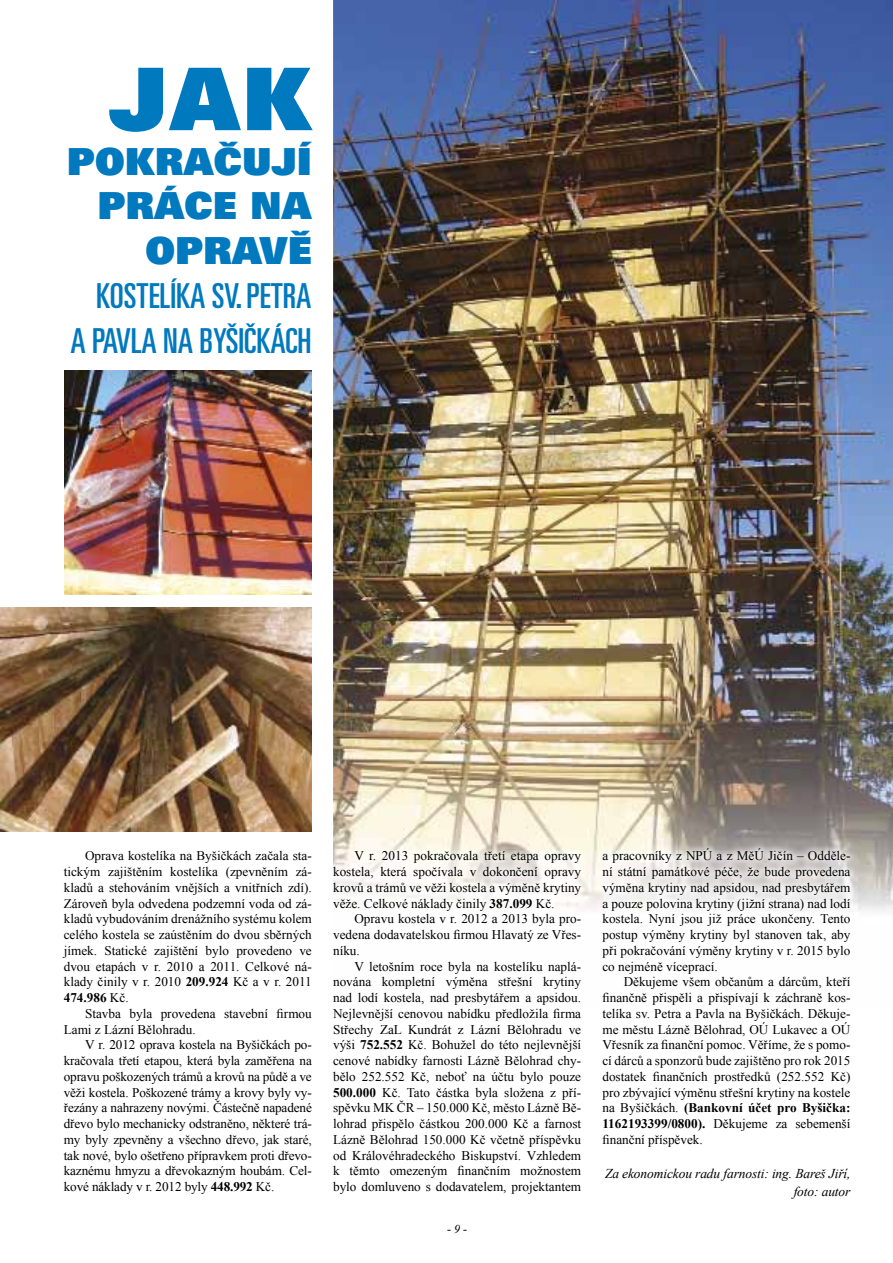
<style>
.page{position:relative;width:893px;height:1263px;background:#fff}
.page>*{position:absolute;margin:0;border:0;box-sizing:border-box;transform-origin:0 0}
.t1{font:900 86.4px "Univers CE";color:#0079bf}
.t2{font:900 37.35px/44.5px "Univers CE";letter-spacing:.01em;color:#0079bf;text-align:right}
.t3{font:ultra-condensed 34.35px/44.5px "Univers CE";color:#0079bf;text-align:right}
.t4{font:italic 13.5px/18px "Times New Roman";letter-spacing:-.01em;color:#000;text-align:right}
.t5{font:13.2px/15.8px "Times New Roman";color:#000;text-align:justify}
.t6{font:italic 12px "Times New Roman";color:#000}
.s1{font-weight:700}
</style>
<div class="page">
<img style="left:333px;top:0;width:560px;height:911px">
<img style="left:333px;top:839px;width:525px;height:72px">
<img style="left:65px;top:371px;width:246px;height:224px">
<img style="left:1px;top:607px;width:310px;height:224px">
<h1 class="t1" style="left:109px;top:47px;width:204px">JAK</h1>
<h2 class="t2" style="left:67px;top:139px;width:246px">POKRAČUJÍ<br>PRÁCE NA<br>OPRAVĚ</h2>
<h3 class="t3" style="left:70px;top:274px;width:243px">KOSTELÍKA SV. PETRA<br>A PAVLA NA BYŠIČKÁCH</h3>
<p class="t5" style="left:64px;top:848px;width:250px;text-indent:21px">Oprava kostelíka na Byšičkách začala sta&shy;tickým zajištěním kostelíka (zpevněním zá&shy;kladů a stehováním vnějších a vnitřních zdí).<br>Zároveň byla odvedena podzemní voda od zá&shy;kladů vybudováním drenážního systému kolem celého kostela se zaústěním do dvou sběrných jímek. Statické zajištění bylo provedeno ve dvou etapách v r. 2010 a 2011. Celkové ná&shy;klady činily v r. 2010 <span class="s1">209.924</span> Kč a v r. 2011<br><span class="s1">474.986</span> Kč.</p>
<p class="t5" style="left:64px;top:1005px;width:250px;text-indent:21px">Stavba byla provedena stavební firmou<br>Lami z Lázní Bělohradu.</p>
<p class="t5" style="left:64px;top:1037px;width:250px;text-indent:21px">V r. 2012 oprava kostela na Byšičkách po&shy;kračovala třetí etapou, která byla zaměřena na opravu poškozených trámů a krovů na půdě a ve věži kostela. Poškozené trámy a krovy byly vy&shy;řezány a nahrazeny novými. Částečně napadené dřevo bylo mechanicky odstraněno, některé trá&shy;my byly zpevněny a všechno dřevo, jak staré, tak nové, bylo ošetřeno přípravkem proti dřevo&shy;kaznému hmyzu a dřevokazným houbám. Cel&shy;kové náklady v r. 2012 byly <span class="s1">448.992</span> Kč.</p>
<p class="t5" style="left:333px;top:848px;width:250px;text-indent:21px">V r. 2013 pokračovala třetí etapa opravy kostela, která spočívala v dokončení opravy krovů a trámů ve věži kostela a výměně krytiny věže. Celkové náklady činily <span class="s1">387.099</span> Kč.</p>
<p class="t5" style="left:333px;top:911px;width:250px;text-indent:21px">Opravu kostela v r. 2012 a 2013 byla pro&shy;vedena dodavatelskou firmou Hlavatý ze Vřes&shy;níku.</p>
<p class="t5" style="left:333px;top:958px;width:250px;text-indent:21px">V letošním roce byla na kostelíku naplá&shy;nována kompletní výměna střešní krytiny nad lodí kostela, nad presbytářem a apsidou.<br>Nejlevnější cenovou nabídku předložila firma Střechy ZaL Kundrát z Lázní Bělohradu ve výši <span class="s1">752.552</span> Kč. Bohužel do této nejlevnější cenové nabídky farnosti Lázně Bělohrad chy&shy;bělo 252.552 Kč, neboť na účtu bylo pouze <span class="s1">500.000</span> Kč. Tato částka byla složena z pří&shy;spěvku MK ČR – 150.000 Kč, město Lázně Bě&shy;lohrad přispělo částkou 200.000 Kč a farnost Lázně Bělohrad 150.000 Kč včetně příspěvku od Královéhradeckého Biskupství. Vzhledem k těmto omezeným finančním možnostem bylo domluveno s dodavatelem, projektantem</p>
<p class="t6" style="left:447px;top:1221px;width:21px">- 9 -</p>
<p class="t5" style="left:602px;top:848px;width:250px">a pracovníky z NPÚ a z MěÚ Jičín – Odděle&shy;ní státní památkové péče, že bude provedena výměna krytiny nad apsidou, nad presbytářem a pouze polovina krytiny (jižní strana) nad lodí kostela. Nyní jsou již práce ukončeny. Tento postup výměny krytiny byl stanoven tak, aby při pokračování výměny krytiny v r. 2015 bylo co nejméně víceprací.</p>
<p class="t5" style="left:602px;top:974px;width:250px;text-indent:21px">Děkujeme všem občanům a dárcům, kteří finančně přispěli a přispívají k záchraně kos&shy;telíka sv. Petra a Pavla na Byšičkách. Děkuje&shy;me městu Lázně Bělohrad, OÚ Lukavec a OÚ Vřesník za finanční pomoc. Věříme, že s pomo&shy;cí dárců a sponzorů bude zajištěno pro rok 2015 dostatek finančních prostředků (252.552 Kč) pro zbývající výměnu střešní krytiny na kostele na Byšičkách. <span class="s1">(Bankovní účet pro Byšička:<br>1162193399/0800).</span> Děkujeme za sebemenší finanční příspěvek.</p>
<p class="t4" style="left:605px;top:1164px;width:247px">Za ekonomickou radu farnosti: ing. Bareš Jiří, foto: autor</p>
</div>
